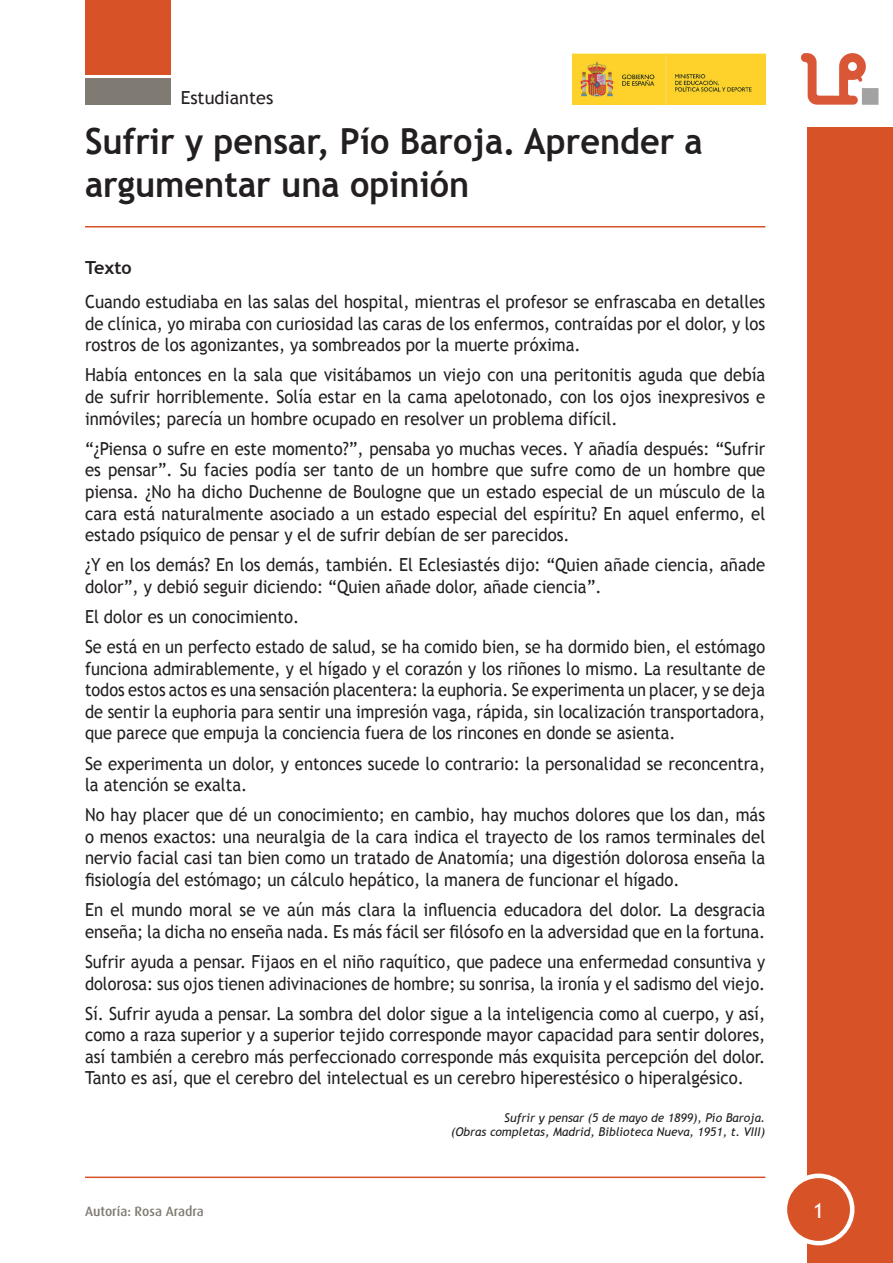
<style>
.page{position:relative;width:893px;height:1263px;background:#fff}
.page>*{position:absolute;margin:0;border:0;box-sizing:border-box;transform-origin:0 0}
.t1{font:700 36px/43.2px "Trebuchet MS";color:#231f20;scale:.95 1}
.t2{font:21px "Trebuchet MS";color:#fff}
.t3{font:18px/21.6px "Trebuchet MS";color:#231f20;text-align:justify;scale:.93 1}
.t4{font:18px/21.6px "Trebuchet MS";color:#231f20;text-align:justify;scale:.91 1}
.t5{font:18px "Trebuchet MS";color:#231f20}
.t6{font:700 18px "Trebuchet MS";color:#231f20}
.t7{font:500 13.5px "Dax";color:#7f7b72}
.t8{font:italic 12px/14.4px "Trebuchet MS";color:#231f20;text-align:right}
</style>
<div class="page">
<div style="left:85px;top:0;width:85px;height:74px;background:#d75327"></div>
<div style="left:85px;top:78px;width:85px;height:27px;background:#7f7b72"></div>
<hr style="left:85px;top:1176px;width:680px;height:2px;background:#d75327">
<div style="left:808px;top:128px;width:85px;height:1135px;background:#d75327"></div>
<div style="left:785px;top:1176px;width:67px;height:67px;background:#d75327;border-radius:50%"></div>
<div style="left:783px;top:1173px;width:71px;height:72px;border:4px solid #fff;border-radius:50%"></div>
<img style="left:801px;top:53px;width:78px;height:52px">
<img style="left:572px;top:53px;width:193px;height:52px">
<hr style="left:85px;top:226px;width:680px;height:1px;background:#d75327">
<p class="t5" style="left:181px;top:87px;width:94px">Estudiantes</p>
<h1 class="t1" style="left:85px;top:120px;width:652px">Sufrir y pensar, Pío Baroja. Aprender a argumentar una opinión</h1>
<p class="t6" style="left:85px;top:256px;width:48px">Texto</p>
<p class="t3" style="left:85px;top:291px;width:733px">Cuando estudiaba en las salas del hospital, mientras el profesor se enfrascaba en detalles de clínica, yo miraba con curiosidad las caras de los enfermos, contraídas por el dolor, y los rostros de los agonizantes, ya sombreados por la muerte próxima.</p>
<p class="t3" style="left:85px;top:364px;width:733px">Había entonces en la sala que visitábamos un viejo con una peritonitis aguda que debía de sufrir horriblemente. Solía estar en la cama apelotonado, con los ojos inexpresivos e inmóviles; parecía un hombre ocupado en resolver un problema difícil.</p>
<p class="t3" style="left:85px;top:438px;width:733px">“¿Piensa o sufre en este momento?”, pensaba yo muchas veces. Y añadía después: “Sufrir es pensar”. Su facies podía ser tanto de un hombre que sufre como de un hombre que piensa. ¿No ha dicho Duchenne de Boulogne que un estado especial de un músculo de la cara está naturalmente asociado a un estado especial del espíritu? En aquel enfermo, el estado psíquico de pensar y el de sufrir debían de ser parecidos.</p>
<p class="t3" style="left:85px;top:554px;width:733px">¿Y en los demás? En los demás, también. El Eclesiastés dijo: “Quien añade ciencia, añade dolor”, y debió seguir diciendo: “Quien añade dolor, añade ciencia”.</p>
<p class="t3" style="left:85px;top:602px;width:733px;line-height:30.2px">El dolor es un conocimiento.<br>Se está en un perfecto estado de salud, se ha comido bien, se ha dormido bien, el estómago</p>
<p class="t4" style="left:85px;top:658px;width:749px">funciona admirablemente, y el hígado y el corazón y los riñones lo mismo. La resultante de todos estos actos es una sensación placentera: la euphoria. Se experimenta un placer, y se deja de sentir la euphoria para sentir una impresión vaga, rápida, sin localización transportadora, que parece que empuja la conciencia fuera de los rincones en donde se asienta.</p>
<p class="t3" style="left:85px;top:753px;width:733px">Se experimenta un dolor, y entonces sucede lo contrario: la personalidad se reconcentra, la atención se exalta.</p>
<p class="t3" style="left:85px;top:804px;width:733px">No hay placer que dé un conocimiento; en cambio, hay muchos dolores que los dan, más o menos exactos: una neuralgia de la cara indica el trayecto de los ramos terminales del nervio facial casi tan bien como un tratado de Anatomía; una digestión dolorosa enseña la fisiología del estómago; un cálculo hepático, la manera de funcionar el hígado.</p>
<p class="t3" style="left:85px;top:899px;width:733px">En el mundo moral se ve aún más clara la influencia educadora del dolor. La desgracia enseña; la dicha no enseña nada. Es más fácil ser filósofo en la adversidad que en la fortuna.</p>
<p class="t4" style="left:85px;top:951px;width:749px">Sufrir ayuda a pensar. Fijaos en el niño raquítico, que padece una enfermedad consuntiva y dolorosa: sus ojos tienen adivinaciones de hombre; su sonrisa, la ironía y el sadismo del viejo.</p>
<p class="t3" style="left:85px;top:1003px;width:733px">Sí. Sufrir ayuda a pensar. La sombra del dolor sigue a la inteligencia como al cuerpo, y así, como a raza superior y a superior tejido corresponde mayor capacidad para sentir dolores, así también a cerebro más perfeccionado corresponde más exquisita percepción del dolor.<br>Tanto es así, que el cerebro del intelectual es un cerebro hiperestésico o hiperalgésico.</p>
<p class="t8" style="left:451px;top:1110px;width:316px">Sufrir y pensar (5 de mayo de 1899), Pío Baroja.<br>(Obras completas, Madrid, Biblioteca Nueva, 1951, t. VIII)</p>
<p class="t7" style="left:85px;top:1204px;width:120px">Autoría: Rosa Aradra</p>
<p class="t2" style="left:813px;top:1198px;width:13px">1</p>
</div>
